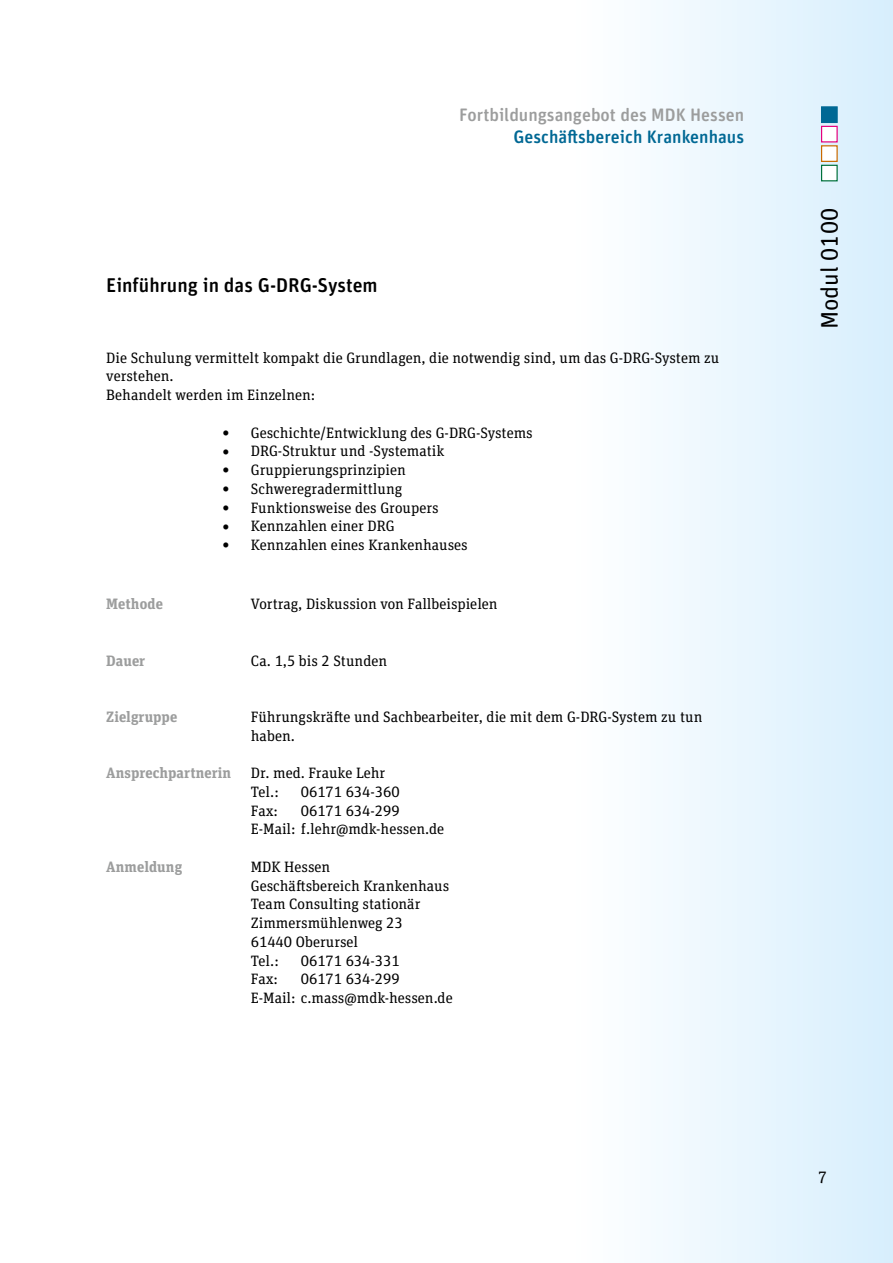
<style>
.page{position:relative;width:893px;height:1263px;background:#fff}
.page>*{position:absolute;margin:0;border:0;box-sizing:border-box;transform-origin:0 0}
.t1{font:24px "Unit Rounded OT";color:#000}
.t2{font:500 19.8px "Unit Rounded OT";color:#000}
.t3{font:500 18px "Unit Rounded OT";color:#9c9d9d}
.t4{font:500 18px "Unit Rounded OT";color:#006894}
.t5{font:16.5px "Unit Slab OT";color:#000}
.t6{font:15px/18.8px "Unit Slab OT";color:#000}
.t7{font:700 15px "Unit Slab OT";letter-spacing:.005em;color:#9c9d9d}
.s1{font-size:21px}
</style>
<div class="page">
<div style="left:574px;top:0;width:319px;height:1263px;background:linear-gradient(to right,#fff,#d7eefd)"></div>
<div style="left:821px;top:106px;width:17px;height:17px;background:#006894;border:1px solid #006894"></div>
<div style="left:821px;top:126px;width:17px;height:16px;background:#fff;border:1px solid #e5007d"></div>
<div style="left:821px;top:145px;width:17px;height:17px;background:#fff;border:1px solid #ca6a00"></div>
<div style="left:821px;top:165px;width:17px;height:16px;background:#fff;border:1px solid #00703a"></div>
<h2 class="t2" style="left:106px;top:273px;width:273px">Einführung in das G-DRG-System</h2>
<p class="t3" style="left:459px;top:103px;width:286px">Fortbildungsangebot des MDK Hessen</p>
<p class="t4" style="left:513px;top:126px;width:232px">Geschäftsbereich Krankenhaus</p>
<p class="t6" style="left:106px;top:348px;width:614px">Die Schulung vermittelt kompakt die Grundlagen, die notwendig sind, um das G-DRG-System zu verstehen.<br>Behandelt werden im Einzelnen:</p>
<p class="t6" style="left:222px;top:423px;width:312px"><span class="s1">•</span> Geschichte/Entwicklung des G-DRG-Systems</p>
<p class="t6" style="left:222px;top:442px;width:224px"><span class="s1">•</span> DRG-Struktur und -Systematik</p>
<p class="t6" style="left:222px;top:460px;width:185px"><span class="s1">•</span> Gruppierungsprinzipien</p>
<p class="t6" style="left:222px;top:479px;width:182px"><span class="s1">•</span> Schweregradermittlung</p>
<p class="t6" style="left:222px;top:498px;width:218px"><span class="s1">•</span> Funktionsweise des Groupers</p>
<p class="t6" style="left:222px;top:517px;width:174px"><span class="s1">•</span> Kennzahlen einer DRG</p>
<p class="t6" style="left:222px;top:535px;width:247px"><span class="s1">•</span> Kennzahlen eines Krankenhauses</p>
<p class="t7" style="left:106px;top:594px;width:58px">Methode</p>
<p class="t6" style="left:251px;top:595px;width:248px">Vortrag, Diskussion von Fallbeispielen</p>
<p class="t7" style="left:106px;top:651px;width:40px">Dauer</p>
<p class="t6" style="left:251px;top:651px;width:138px">Ca. 1,5 bis 2 Stunden</p>
<p class="t7" style="left:106px;top:707px;width:72px">Zielgruppe</p>
<p class="t6" style="left:251px;top:707px;width:453px">Führungskräfte und Sachbearbeiter, die mit dem G-DRG-System zu tun haben.</p>
<p class="t7" style="left:106px;top:763px;width:126px">Ansprechpartnerin</p>
<p class="t6" style="left:251px;top:763px;width:136px">Dr. med. Frauke Lehr<br>Tel.:</p>
<p class="t6" style="left:301px;top:782px;width:100px">06171 634-360</p>
<p class="t6" style="left:251px;top:801px;width:195px;text-align:center">06171 634-299<br>E-Mail: f.lehr@mdk-hessen.de</p>
<p class="t6" style="left:251px;top:801px;width:29px">Fax:</p>
<p class="t7" style="left:106px;top:857px;width:77px">Anmeldung</p>
<p class="t6" style="left:251px;top:857px;width:200px">MDK Hessen<br>Geschäftsbereich Krankenhaus<br>Team Consulting stationär<br>Zimmersmühlenweg 23<br>61440 Oberursel<br>Tel.:</p>
<p class="t6" style="left:301px;top:951px;width:100px">06171 634-331</p>
<p class="t6" style="left:251px;top:970px;width:203px;text-align:center">06171 634-299<br>E-Mail: c.mass@mdk-hessen.de</p>
<p class="t6" style="left:251px;top:970px;width:29px">Fax:</p>
<h1 class="t1" style="left:815px;top:329px;width:123px;rotate:-90deg">Modul 0100</h1>
<p class="t5" style="left:819px;top:1166px;width:10px">7</p>
</div>
